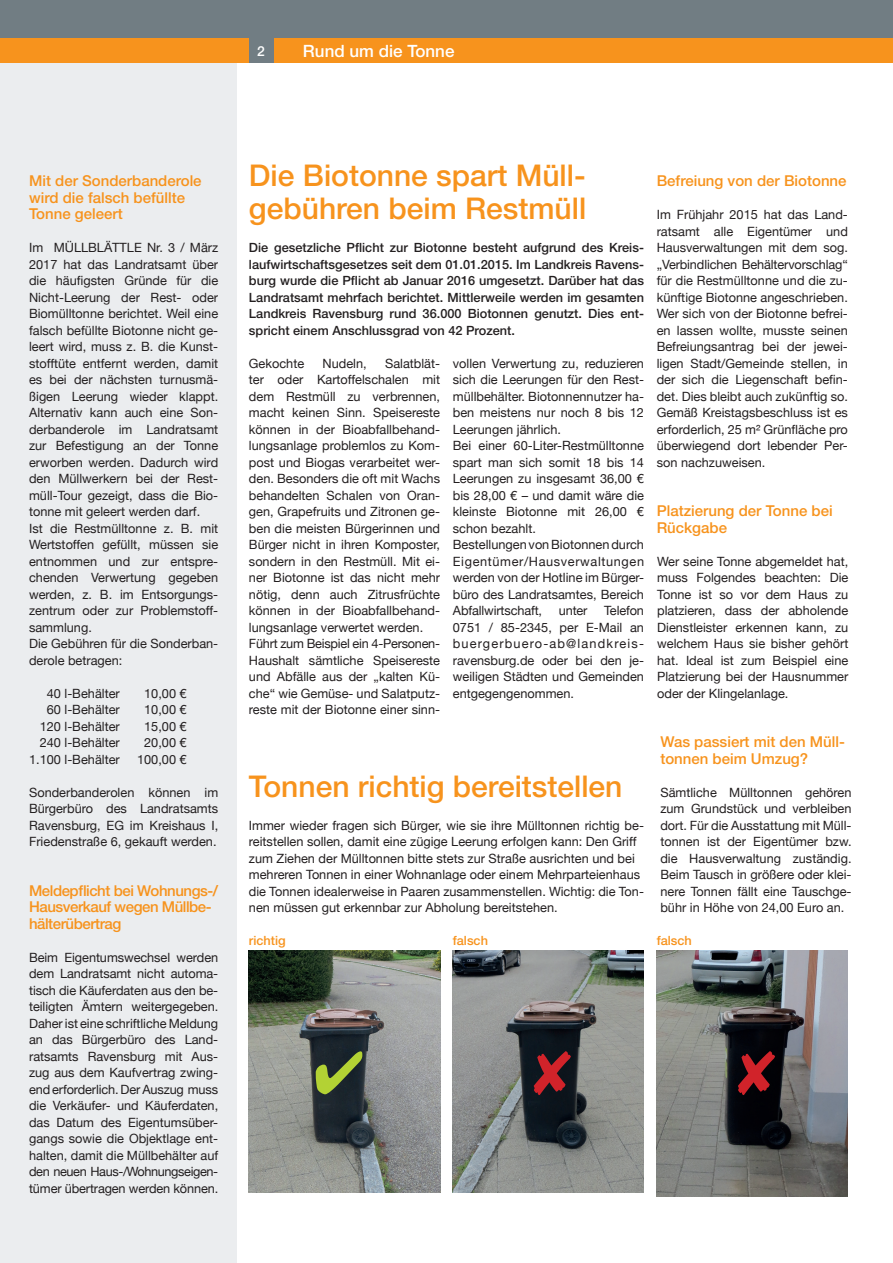
<style>
.page{position:relative;width:893px;height:1263px;background:#fff}
.page>*{position:absolute;margin:0;border:0;box-sizing:border-box;transform-origin:0 0}
.t1{font:500 30px/33px "Helvetica Neue";color:#f7931d}
.t2{font:500 16.95px "Helvetica Neue";color:#fff}
.t3{font:500 15px/16.5px "Helvetica Neue";color:#f7931d}
.t4{font:500 15px/16.5px "Helvetica Neue";letter-spacing:-.03em;color:#f7931d}
.t5{font:500 13.8px "Helvetica Neue";color:#fff}
.t6{font:12.75px/16.5px "Helvetica Neue";color:#231f20;text-align:justify}
.t7{font:500 12.75px/16.5px "Helvetica Neue";color:#231f20;text-align:justify}
.t8{font:500 12.75px "Helvetica Neue";color:#f7931d}
</style>
<div class="page">
<div style="left:0;top:0;width:236px;height:1263px;background:#ebedef"></div>
<div style="left:0;top:0;width:893px;height:39px;background:#717d83"></div>
<div style="left:0;top:38px;width:893px;height:25px;background:#f7931d"></div>
<div style="left:249px;top:38px;width:24px;height:25px;background:#717d83"></div>
<img style="left:249px;top:951px;width:191px;height:242px">
<img style="left:657px;top:951px;width:191px;height:245px">
<img style="left:453px;top:951px;width:191px;height:242px">
<div style="left:316px;top:1051px;width:46px;height:43px;background:#1b252d"></div>
<div style="left:738px;top:1050px;width:37px;height:45px;background:#020307"></div>
<svg style="left:534px;top:1050px;width:45px;height:61px"></svg>
<p class="t5" style="left:257px;top:43px;width:9px">2</p>
<h2 class="t2" style="left:303px;top:41px;width:153px">Rund um die Tonne</h2>
<p class="t3" style="left:29px;top:172px;width:174px">Mit der Sonderbanderole wird die falsch befüllte<br>Tonne geleert</p>
<p class="t6" style="left:29px;top:239px;width:191px;text-align:left">Im MÜLLBLÄTTLE Nr. 3 / März<br>2017 hat das Landratsamt über die häufigsten Gründe für die<br>Nicht-Leerung der Rest- oder<br>Biomülltonne berichtet. Weil eine falsch befüllte Biotonne nicht ge&shy;leert wird, muss z. B. die Kunst&shy;stofftüte entfernt werden, damit es bei der nächsten turnusmä&shy;ßigen Leerung wieder klappt.<br>Alternativ kann auch eine Son&shy;derbanderole im Landratsamt zur Befestigung an der Tonne erworben werden. Dadurch wird den Müllwerkern bei der Rest&shy;müll-Tour gezeigt, dass die Bio&shy;tonne mit geleert werden darf.<br>Ist die Restmülltonne z. B. mit<br>Wertstoffen gefüllt, müssen sie entnommen und zur entspre&shy;chenden Verwertung gegeben werden, z. B. im Entsorgungs&shy;zentrum oder zur Problemstoff&shy;sammlung.<br>Die Gebühren für die Sonderban&shy;derole betragen:</p>
<p class="t6" style="left:47px;top:685px;width:74px">40 l-Behälter</p>
<p class="t6" style="left:144px;top:685px;width:44px">10,00 €</p>
<p class="t6" style="left:47px;top:701px;width:74px">60 l-Behälter</p>
<p class="t6" style="left:144px;top:701px;width:44px">10,00 €</p>
<p class="t6" style="left:40px;top:718px;width:82px">120 l-Behälter</p>
<p class="t6" style="left:144px;top:718px;width:44px">15,00 €</p>
<p class="t6" style="left:40px;top:734px;width:82px">240 l-Behälter</p>
<p class="t6" style="left:144px;top:734px;width:44px">20,00 €</p>
<p class="t6" style="left:29px;top:751px;width:92px">1.100 l-Behälter</p>
<p class="t6" style="left:137px;top:751px;width:51px">100,00 €</p>
<p class="t6" style="left:29px;top:783px;width:191px">Sonderbanderolen können im Bürgerbüro des Landratsamts Ravensburg, EG im Kreishaus I, Friedenstraße 6, gekauft werden.</p>
<p class="t4" style="left:29px;top:882px;width:191px">Meldepflicht bei Wohnungs-/<br>Hausverkauf wegen Müllbe&shy;hälterübertrag</p>
<p class="t6" style="left:29px;top:949px;width:191px">Beim Eigentumswechsel werden dem Landratsamt nicht automa&shy;tisch die Käuferdaten aus den be&shy;teiligten Ämtern weitergegeben.<br>Daher ist eine schriftliche Meldung an das Bürgerbüro des Land&shy;ratsamts Ravensburg mit Aus&shy;zug aus dem Kaufvertrag zwing&shy;end erforderlich. Der Auszug muss die Verkäufer- und Käuferdaten, das Datum des Eigentumsüber&shy;gangs sowie die Objektlage ent&shy;halten, damit die Müllbehälter auf den neuen Haus-/Wohnungseigen&shy;tümer übertragen werden können.</p>
<h1 class="t1" style="left:249px;top:159px;width:339px">Die Biotonne spart Müll&shy;gebühren beim Restmüll</h1>
<p class="t7" style="left:249px;top:239px;width:397px">Die gesetzliche Pflicht zur Biotonne besteht aufgrund des Kreis&shy;laufwirtschaftsgesetzes seit dem 01.01.2015. Im Landkreis Ravens&shy;burg wurde die Pflicht ab Januar 2016 umgesetzt. Darüber hat das Landratsamt mehrfach berichtet. Mittlerweile werden im gesamten Landkreis Ravensburg rund 36.000 Biotonnen genutzt. Dies ent&shy;spricht einem Anschlussgrad von 42 Prozent.</p>
<p class="t6" style="left:249px;top:355px;width:193px;text-align:left;text-indent:136px">Salatblät&shy;ter oder Kartoffelschalen mit dem Restmüll zu verbrennen, macht keinen Sinn. Speisereste können in der Bioabfallbehand&shy;lungsanlage problemlos zu Kom&shy;post und Biogas verarbeitet wer&shy;den. Besonders die oft mit Wachs behandelten Schalen von Oran&shy;gen, Grapefruits und Zitronen ge&shy;ben die meisten Bürgerinnen und<br>Bürger nicht in ihren Komposter, sondern in den Restmüll. Mit ei&shy;ner Biotonne ist das nicht mehr nötig, denn auch Zitrusfrüchte können in der Bioabfallbehand&shy;lungsanlage verwertet werden.<br>Führt zum Beispiel ein 4-Personen-<br>Haushalt sämtliche Speisereste und Abfälle aus der „kalten Kü&shy;che“ wie Gemüse- und Salatputz&shy;reste mit der Biotonne einer sinn-</p>
<p class="t6" style="left:249px;top:355px;width:57px">Gekochte</p>
<p class="t6" style="left:323px;top:355px;width:46px">Nudeln,</p>
<p class="t6" style="left:453px;top:355px;width:193px;text-align:left">vollen Verwertung zu, reduzieren sich die Leerungen für den Rest&shy;müllbehälter. Biotonnennutzer ha&shy;ben meistens nur noch 8 bis 12<br>Leerungen jährlich.<br>Bei einer 60-Liter-Restmülltonne spart man sich somit 18 bis 14<br>Leerungen zu insgesamt 36,00 € bis 28,00 € – und damit wäre die kleinste Biotonne mit 26,00 € schon bezahlt.<br>Bestellungen von Biotonnen durch<br>Eigentümer/Hausverwaltungen werden von der Hotline im Bürger&shy;büro des Landratsamtes, Bereich<br>Abfallwirtschaft,</p>
<p class="t6" style="left:453px;top:602px;width:193px;text-indent:151px">Telefon 0751 / 85-2345, per E-Mail an buergerbuero-ab@landkreis&shy;ravensburg.de oder bei den je&shy;weiligen Städten und Gemeinden entgegengenommen.</p>
<p class="t6" style="left:559px;top:602px;width:30px">unter</p>
<h1 class="t1" style="left:249px;top:769px;width:375px">Tonnen richtig bereitstellen</h1>
<p class="t6" style="left:249px;top:817px;width:397px;text-align:left">Immer wieder fragen sich Bürger, wie sie ihre Mülltonnen richtig be&shy;reitstellen sollen, damit eine zügige Leerung erfolgen kann: Den Griff zum Ziehen der Mülltonnen bitte stets zur Straße ausrichten und bei mehreren Tonnen in einer Wohnanlage oder einem Mehrparteienhaus die Tonnen idealerweise in Paaren zusammenstellen. Wichtig: die Ton&shy;nen müssen gut erkennbar zur Abholung bereitstehen.</p>
<p class="t8" style="left:249px;top:933px;width:38px">richtig</p>
<p class="t8" style="left:453px;top:933px;width:37px">falsch</p>
<p class="t3" style="left:657px;top:172px;width:191px">Befreiung von der Biotonne</p>
<p class="t6" style="left:657px;top:206px;width:193px">Im Frühjahr 2015 hat das Land&shy;ratsamt alle Eigentümer und Hausverwaltungen mit dem sog. „Verbindlichen Behältervorschlag“ für die Restmülltonne und die zu&shy;künftige Biotonne angeschrieben.<br>Wer sich von der Biotonne befrei&shy;en lassen wollte, musste seinen Befreiungsantrag bei der jewei&shy;ligen Stadt/Gemeinde stellen, in der sich die Liegenschaft befin&shy;det. Dies bleibt auch zukünftig so.<br>Gemäß Kreistagsbeschluss ist es erforderlich, 25 m² Grünfläche pro überwiegend dort lebender Per&shy;son nachzuweisen.</p>
<p class="t3" style="left:657px;top:502px;width:177px">Platzierung der Tonne bei<br>Rückgabe</p>
<p class="t6" style="left:657px;top:553px;width:193px">Wer seine Tonne abgemeldet hat, muss Folgendes beachten: Die Tonne ist so vor dem Haus zu platzieren, dass der abholende Dienstleister erkennen kann, zu welchem Haus sie bisher gehört hat. Ideal ist zum Beispiel eine Platzierung bei der Hausnummer oder der Klingelanlage.</p>
<p class="t3" style="left:660px;top:733px;width:186px">Was passiert mit den Müll&shy;tonnen beim Umzug?</p>
<p class="t6" style="left:660px;top:784px;width:193px">Sämtliche Mülltonnen gehören zum Grundstück und verbleiben dort. Für die Ausstattung mit Müll&shy;tonnen ist der Eigentümer bzw. die Hausverwaltung zuständig.<br>Beim Tausch in größere oder klei&shy;nere Tonnen fällt eine Tauschge&shy;bühr in Höhe von 24,00 Euro an.</p>
<p class="t8" style="left:657px;top:933px;width:37px">falsch</p>
</div>
